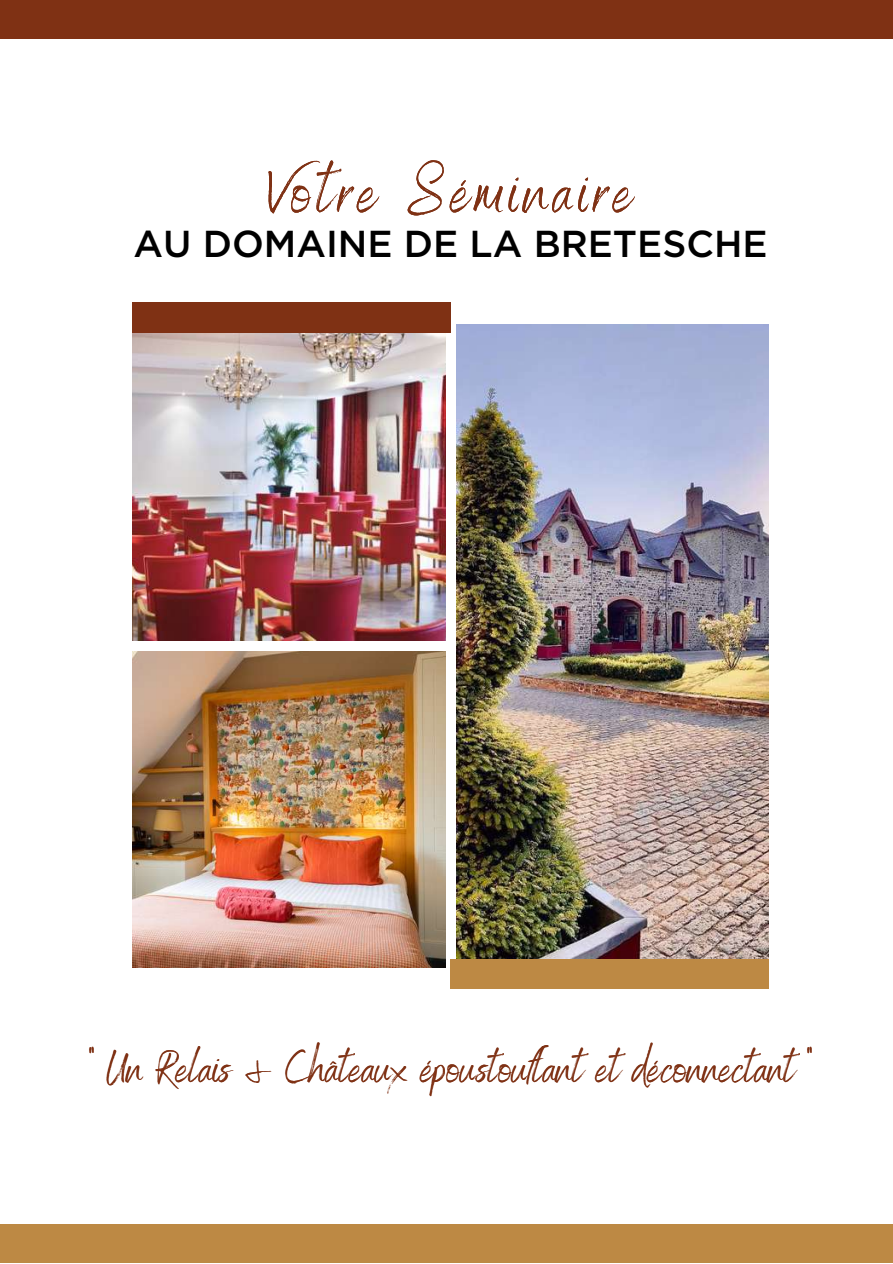
<style>
.page{position:relative;width:893px;height:1264px;background:#fff}
.page>*{position:absolute;margin:0;border:0;box-sizing:border-box;transform-origin:0 0}
.t1{font:67.5px "Benedict";letter-spacing:.08em;color:#7f3114}
.t2{font:45px "Benedict";color:#7f3114}
.t3{font:500 37.5px "Gotham";color:#000}
</style>
<div class="page">
<img style="left:132px;top:332px;width:313px;height:308px">
<img style="left:456px;top:324px;width:312px;height:635px">
<img style="left:132px;top:651px;width:313px;height:316px">
<div style="left:450px;top:959px;width:318px;height:29px;background:#bd8944"></div>
<div style="left:132px;top:302px;width:318px;height:30px;background:#7f3114"></div>
<div style="left:0;top:0;width:892px;height:38px;background:#7f3114"></div>
<div style="left:0;top:1224px;width:892px;height:38px;background:#bd8944"></div>
<h1 class="t1" style="left:268px;top:148px;width:366px">Votre Séminaire</h1>
<p class="t3" style="left:133px;top:227px;width:635px">AU DOMAINE DE LA BRETESCHE</p>
<p class="t2" style="left:89px;top:1039px;width:724px">" Un Relais &amp; Châteaux époustouflant et déconnectant "</p>
</div>
